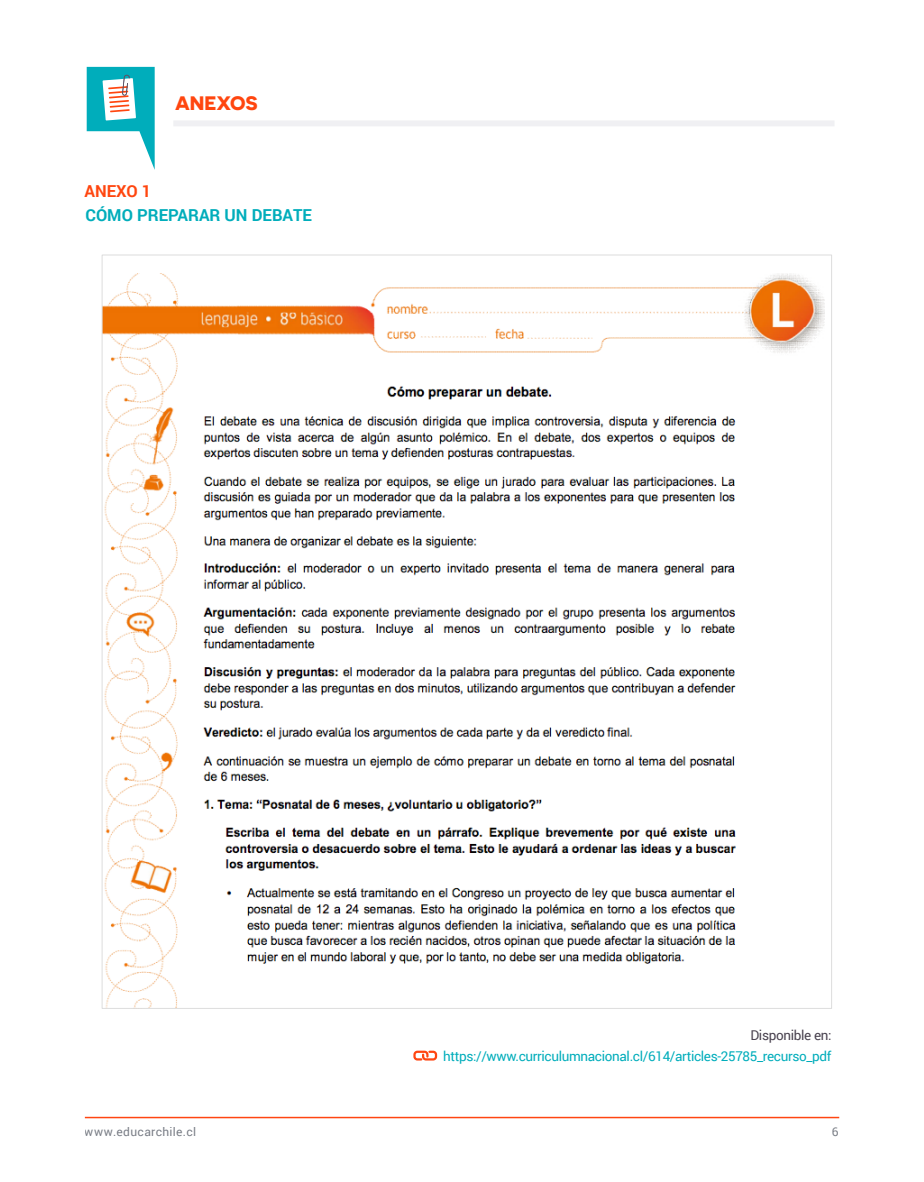
<style>
.page{position:relative;width:924px;height:1182px;background:#fff}
.page>*{position:absolute;margin:0;border:0;box-sizing:border-box;transform-origin:0 0}
.t1{font:700 19.5px "Novecentosanswide";color:#ff460f}
.t2{font:700 16.5px "Roboto";color:#00adbb}
.t3{font:700 16.5px "Roboto";color:#ff460f}
.t4{font:13.5px "Roboto";letter-spacing:-.025em;color:#00adbb}
.t5{font:13.5px "Roboto";letter-spacing:-.025em;color:#49424f}
.t6{font:12px "Roboto";letter-spacing:.03em;color:#3f4551}
</style>
<div class="page">
<hr style="left:85px;top:1117px;width:754px;height:1px;background:#ff4612">
<div style="left:173px;top:120px;width:662px;height:6px;background:#f0f0f3"></div>
<svg style="left:87px;top:67px;width:68px;height:103px"></svg>
<svg style="left:413px;top:1050px;width:25px;height:11px"></svg>
<img style="left:104px;top:273px;width:721px;height:734px">
<h1 class="t1" style="left:175px;top:91px;width:84px">ANEXOS</h1>
<p class="t3" style="left:85px;top:180px;width:68px">ANEXO 1</p>
<p class="t2" style="left:86px;top:204px;width:228px">CÓMO PREPARAR UN DEBATE</p>
<p class="t5" style="left:750px;top:1026px;width:83px">Disponible en:</p>
<p class="t4" style="left:443px;top:1047px;width:390px">https://www.curriculumnacional.cl/614/articles-25785_recurso_pdf</p>
<p class="t6" style="left:85px;top:1124px;width:113px">www.educarchile.cl</p>
<p class="t6" style="left:832px;top:1124px;width:8px">6</p>
</div>
